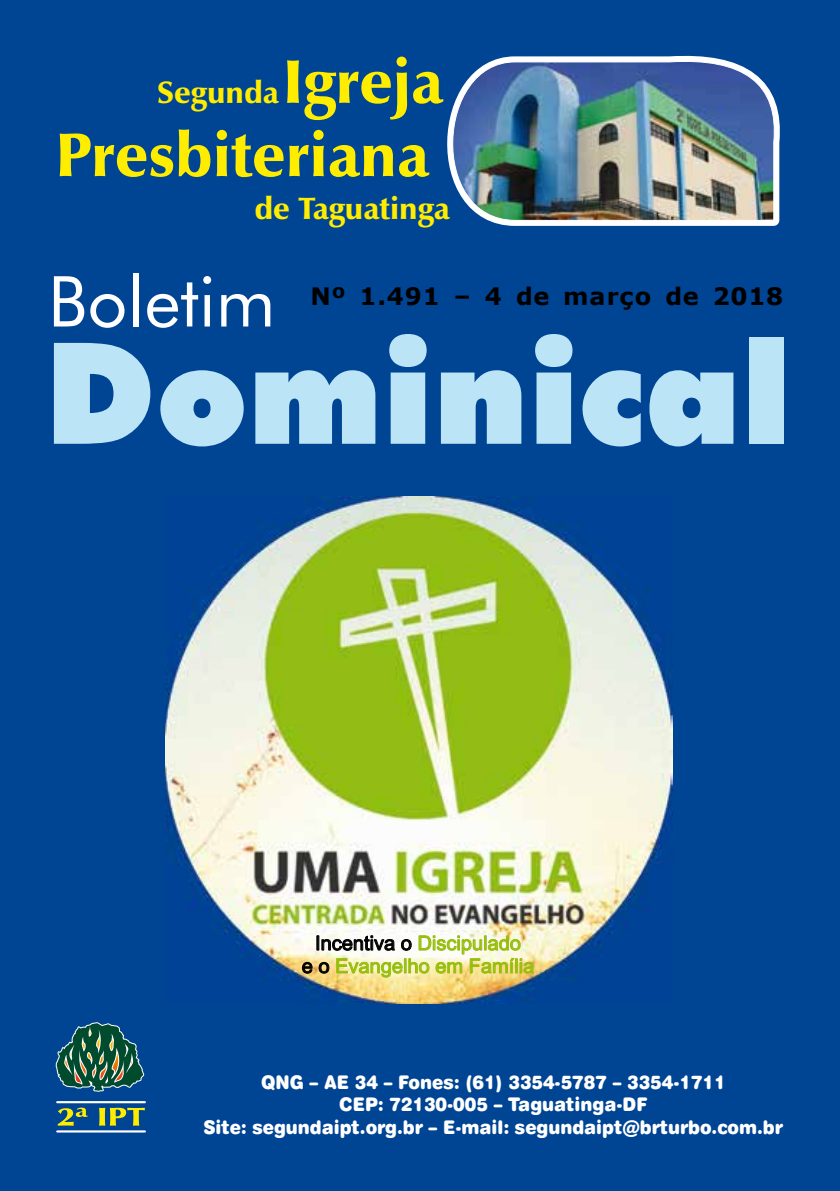
<style>
.page{position:relative;width:840px;height:1191px;background:#fff}
.page>*{position:absolute;margin:0;border:0;box-sizing:border-box;transform-origin:0 0}
.t1{font:900 141px "Futura BT";color:#bce4f7}
.t2{font:70.2px "Futura BT";color:#fff}
.t3{font:900 62.4px "Zapf Humanist 601 BT";color:#ffed00}
.t4{font:900 31.2px "Zapf Humanist 601 BT";color:#ffed00}
.t5{font:700 24px "Verdana";letter-spacing:.03em;color:#000}
.t6{font:20px/22.8px "Arial Unicode MS";color:#97be0e;text-align:center}
.t7{font:18.8px/22.6px "Swiss 721 BT Black Rounded";color:#fff;text-align:center;scale:.93 1}
.s1{font-size:62.4px}
.s2{color:#000}
</style>
<div class="page">
<div style="left:0;top:0;width:839px;height:1190px;background:#004494"></div>
<svg style="left:490px;top:55px;width:290px;height:171px"></svg>
<img style="left:447px;top:57px;width:331px;height:164px">
<hr style="left:57px;top:1130px;width:88px;height:2px;background:#fff">
<svg style="left:55px;top:1022px;width:90px;height:103px"></svg>
<img style="left:165px;top:496px;width:506px;height:507px">
<img style="left:301px;top:934px;width:233px;height:44px">
<h3 class="t4" style="left:157px;top:73px;width:287px">Segunda<span class="s1">Igreja</span></h3>
<h3 class="t3" style="left:55px;top:116px;width:375px">Presbiteriana</h3>
<h3 class="t4" style="left:254px;top:189px;width:197px">de Taguatinga</h3>
<h2 class="t2" style="left:48px;top:259px;width:229px">Boletim</h2>
<p class="t5" style="left:310px;top:279px;width:474px">Nº 1.491 – 4 de março de 2018</p>
<h1 class="t1" style="left:44px;top:308px;width:748px">Dominical</h1>
<p class="t6" style="left:301px;top:930px;width:234px"><span class="s2">Incentiva o</span> Discipulado<br><span class="s2">e o</span> Evangelho em Família</p>
<p class="t7" style="left:204px;top:1070px;width:623px">QNG – AE 34 – Fones: (61) 3354-5787 – 3354-1711<br>CEP: 72130-005 – Taguatinga-DF<br>Site: segundaipt.org.br – E-mail: segundaipt@brturbo.com.br</p>
</div>
